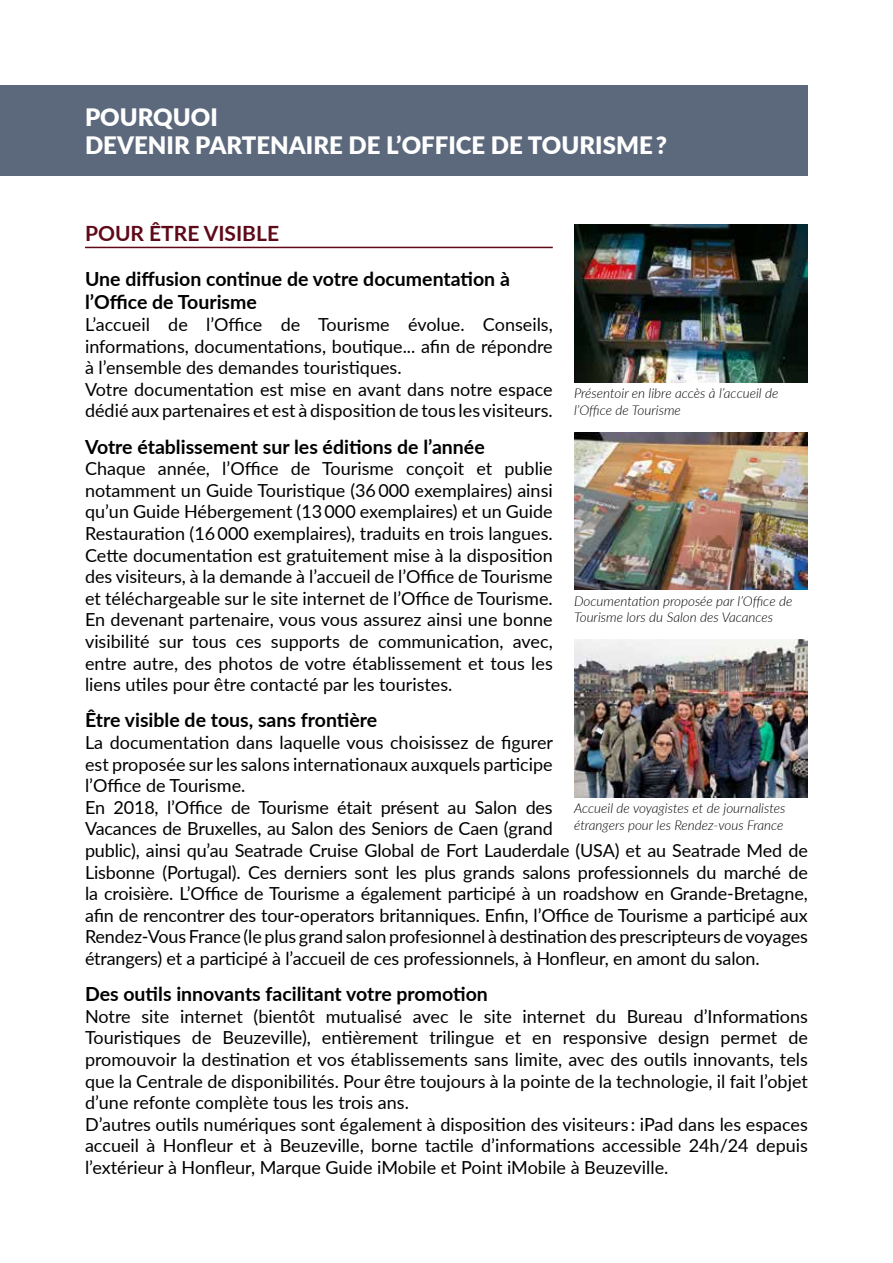
<style>
.page{position:relative;width:893px;height:1263px;background:#fff}
.page>*{position:absolute;margin:0;border:0;box-sizing:border-box;transform-origin:0 0}
.TitrePartie{font:900 24px "Lato";color:#fff}
.TitreRubrique{font:700 21px "Lato";color:#5e0917}
.TitreParagraphe{font:700 19.5px/23.4px "Lato";color:#000}
.TexteEspace{font:18px/21.6px "Lato";letter-spacing:-.01em;color:#000}
.Texte{font:18px/21.6px "Lato";color:#000;text-align:justify}
.Details{font:italic 300 13.5px/16.2px "Lato";color:#000}
</style>
<div class="page">
<hr style="left:85px;top:247px;width:468px;height:1px;background:#5e0917">
<div style="left:0;top:85px;width:808px;height:91px;background:#5c687c"></div>
<img style="left:574px;top:432px;width:234px;height:158px">
<img style="left:574px;top:639px;width:234px;height:158px">
<img style="left:574px;top:224px;width:234px;height:158px">
<p class="TitrePartie" style="left:85px;top:99px;width:134px">POURQUOI</p>
<p class="TitrePartie" style="left:85px;top:128px;width:584px">DEVENIR PARTENAIRE DE L’OFFICE DE TOURISME ?</p>
<p class="TitreRubrique" style="left:85px;top:218px;width:196px">POUR ÊTRE VISIBLE</p>
<p class="TitreParagraphe" style="left:85px;top:266px;width:426px">Une diffusion continue de votre documentation à l’Office de Tourisme</p>
<p class="Texte" style="left:85px;top:313px;width:469px">L’accueil de l’Office de Tourisme évolue. Conseils, informations, documentations, boutique... afin de répondre à l’ensemble des demandes touristiques.</p>
<p class="TexteEspace" style="left:85px;top:378px;width:469px">Votre documentation est mise en avant dans notre espace dédié aux partenaires et est à disposition de tous les visiteurs.</p>
<p class="TitreParagraphe" style="left:85px;top:434px;width:401px">Votre établissement sur les éditions de l’année</p>
<p class="Texte" style="left:85px;top:457px;width:469px">Chaque année, l’Office de Tourisme conçoit et publie notamment un Guide Touristique (36 000 exemplaires) ainsi qu’un Guide Hébergement (13 000 exemplaires) et un Guide Restauration (16 000 exemplaires), traduits en trois langues.</p>
<p class="Texte" style="left:85px;top:543px;width:469px">Cette documentation est gratuitement mise à la disposition des visiteurs, à la demande à l’accueil de l’Office de Tourisme et téléchargeable sur le site internet de l’Office de Tourisme.</p>
<p class="TexteEspace" style="left:85px;top:608px;width:469px;text-align:justify">En devenant partenaire, vous vous assurez ainsi une bonne visibilité sur tous ces supports de communication, avec, entre autre, des photos de votre établissement et tous les liens utiles pour être contacté par les touristes.</p>
<p class="TitreParagraphe" style="left:85px;top:708px;width:294px">Être visible de tous, sans frontière</p>
<p class="Texte" style="left:85px;top:731px;width:470px">La documentation dans laquelle vous choisissez de figurer est proposée sur les salons internationaux auxquels participe l’Office de Tourisme.</p>
<p class="TexteEspace" style="left:85px;top:796px;width:724px">En 2018, l’Office de Tourisme était présent au Salon des<br>Vacances de Bruxelles, au Salon des Seniors de Caen (grand<br>public), ainsi qu’au Seatrade Cruise Global de Fort Lauderdale (USA) et au Seatrade Med de Lisbonne (Portugal). Ces derniers sont les plus grands salons professionnels du marché de la croisière. L’Office de Tourisme a également participé à un roadshow en Grande-Bretagne, afin de rencontrer des tour-operators britanniques. Enfin, l’Office de Tourisme a participé aux Rendez-Vous France (le plus grand salon profesionnel à destination des prescripteurs de voyages étrangers) et a participé à l’accueil de ces professionnels, à Honfleur, en amont du salon.</p>
<p class="TitreParagraphe" style="left:85px;top:981px;width:404px">Des outils innovants facilitant votre promotion</p>
<p class="Texte" style="left:85px;top:1005px;width:724px">Notre site internet (bientôt mutualisé avec le site internet du Bureau d’Informations Touristiques de Beuzeville), entièrement trilingue et en responsive design permet de promouvoir la destination et vos établissements sans limite, avec des outils innovants, tels que la Centrale de disponibilités. Pour être toujours à la pointe de la technologie, il fait l’objet d’une refonte complète tous les trois ans.</p>
<p class="TexteEspace" style="left:85px;top:1113px;width:724px;text-align:justify">D’autres outils numériques sont également à disposition des visiteurs : iPad dans les espaces accueil à Honfleur et à Beuzeville, borne tactile d’informations accessible 24h/24 depuis l’extérieur à Honfleur, Marque Guide iMobile et Point iMobile à Beuzeville.</p>
<p class="Details" style="left:574px;top:385px;width:206px">Présentoir en libre accès à l’accueil de l’Office de Tourisme</p>
<p class="Details" style="left:574px;top:592px;width:220px">Documentation proposée par l’Office de<br>Tourisme lors du Salon des Vacances</p>
<p class="Details" style="left:574px;top:800px;width:213px">Accueil de voyagistes et de journalistes étrangers pour les Rendez-vous France</p>
</div>
